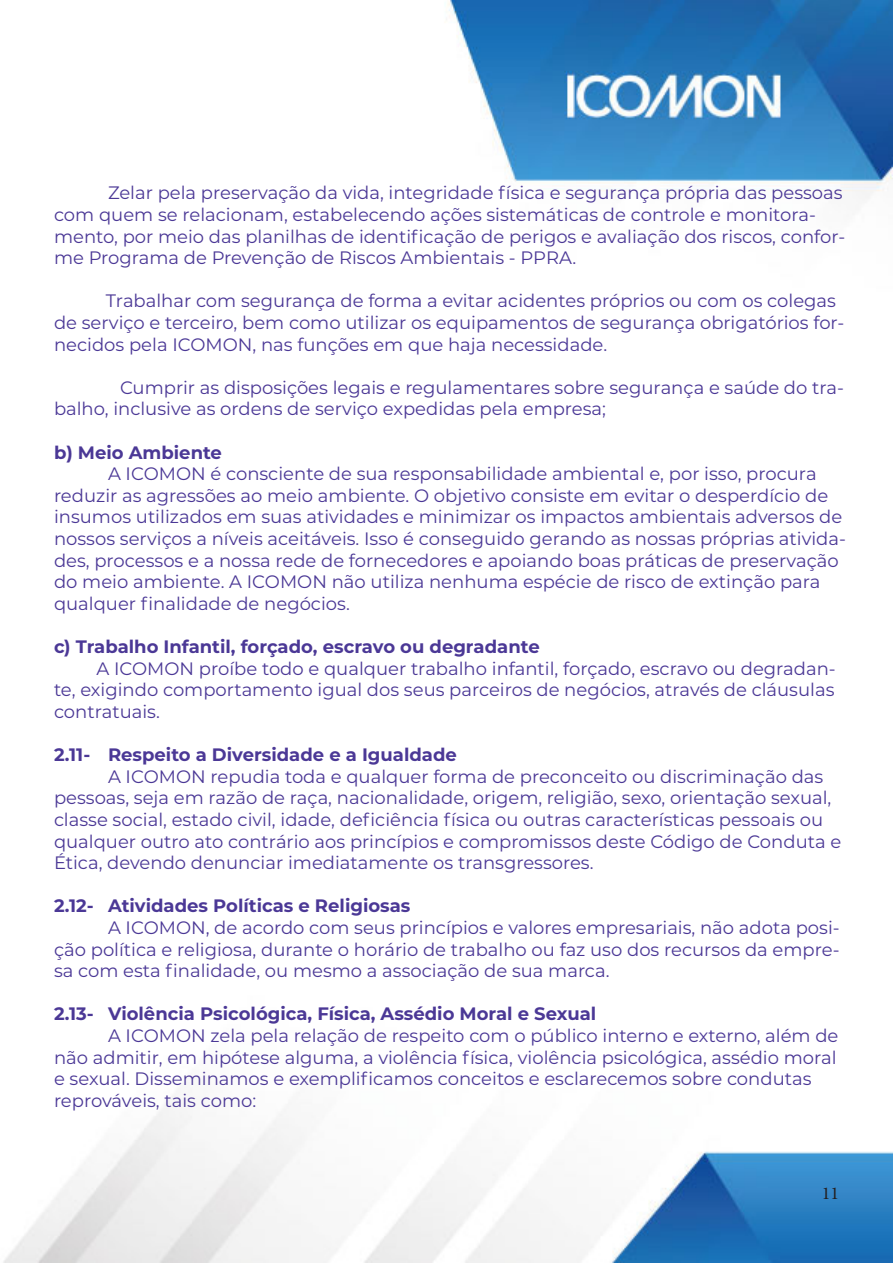
<style>
.page{position:relative;width:893px;height:1263px;background:#fff}
.page>*{position:absolute;margin:0;border:0;box-sizing:border-box;transform-origin:0 0}
.t1{font:18px/21.6px "Montserrat";color:#4b3896}
.t2{font:700 18px "Montserrat";color:#4b3896}
.t3{font:18px "Minion Pro";color:#231f20}
</style>
<div class="page">
<img style="left:3px;top:0;width:890px;height:1263px">
<p class="t1" style="left:54px;top:182px;width:793px;text-indent:54px">Zelar pela preservação da vida, integridade física e segurança própria das pessoas com quem se relacionam, estabelecendo ações sistemáticas de controle e monitora&shy;mento, por meio das planilhas de identificação de perigos e avaliação dos riscos, confor&shy;me Programa de Prevenção de Riscos Ambientais - PPRA.</p>
<p class="t1" style="left:54px;top:290px;width:792px;text-indent:52px">Trabalhar com segurança de forma a evitar acidentes próprios ou com os colegas de serviço e terceiro, bem como utilizar os equipamentos de segurança obrigatórios for&shy;necidos pela ICOMON, nas funções em que haja necessidade.</p>
<p class="t1" style="left:54px;top:376px;width:791px;text-indent:66px">Cumprir as disposições legais e regulamentares sobre segurança e saúde do tra&shy;balho, inclusive as ordens de serviço expedidas pela empresa;</p>
<p class="t2" style="left:54px;top:439px;width:169px">b) Meio Ambiente</p>
<p class="t1" style="left:54px;top:462px;width:793px;text-indent:54px">A ICOMON é consciente de sua responsabilidade ambiental e, por isso, procura reduzir as agressões ao meio ambiente. O objetivo consiste em evitar o desperdício de insumos utilizados em suas atividades e minimizar os impactos ambientais adversos de nossos serviços a níveis aceitáveis. Isso é conseguido gerando as nossas próprias ativida&shy;des, processos e a nossa rede de fornecedores e apoiando boas práticas de preservação do meio ambiente. A ICOMON não utiliza nenhuma espécie de risco de extinção para qualquer finalidade de negócios.</p>
<p class="t2" style="left:54px;top:634px;width:487px">c) Trabalho Infantil, forçado, escravo ou degradante</p>
<p class="t1" style="left:54px;top:657px;width:783px;text-align:justify;text-indent:42px">A ICOMON proíbe todo e qualquer trabalho infantil, forçado, escravo ou degradan&shy;te, exigindo comportamento igual dos seus parceiros de negócios, através de cláusulas contratuais.</p>
<p class="t2" style="left:54px;top:742px;width:404px">2.11- Respeito a Diversidade e a Igualdade</p>
<p class="t1" style="left:54px;top:765px;width:789px;text-indent:54px">A ICOMON repudia toda e qualquer forma de preconceito ou discriminação das pessoas, seja em razão de raça, nacionalidade, origem, religião, sexo, orientação sexual, classe social, estado civil, idade, deficiência física ou outras características pessoais ou qualquer outro ato contrário aos princípios e compromissos deste Código de Conduta e Ética, devendo denunciar imediatamente os transgressores.</p>
<p class="t2" style="left:54px;top:893px;width:358px">2.12- Atividades Políticas e Religiosas</p>
<p class="t1" style="left:54px;top:916px;width:787px;text-align:justify;text-indent:54px">A ICOMON, de acordo com seus princípios e valores empresariais, não adota posi&shy;ção política e religiosa, durante o horário de trabalho ou faz uso dos recursos da empre&shy;sa com esta finalidade, ou mesmo a associação de sua marca.</p>
<p class="t2" style="left:54px;top:1001px;width:544px">2.13- Violência Psicológica, Física, Assédio Moral e Sexual</p>
<p class="t1" style="left:54px;top:1024px;width:786px;text-indent:54px">A ICOMON zela pela relação de respeito com o público interno e externo, além de não admitir, em hipótese alguma, a violência física, violência psicológica, assédio moral e sexual. Disseminamos e exemplificamos conceitos e esclarecemos sobre condutas reprováveis, tais como:</p>
<p class="t3" style="left:822px;top:1181px;width:19px">11</p>
</div>
